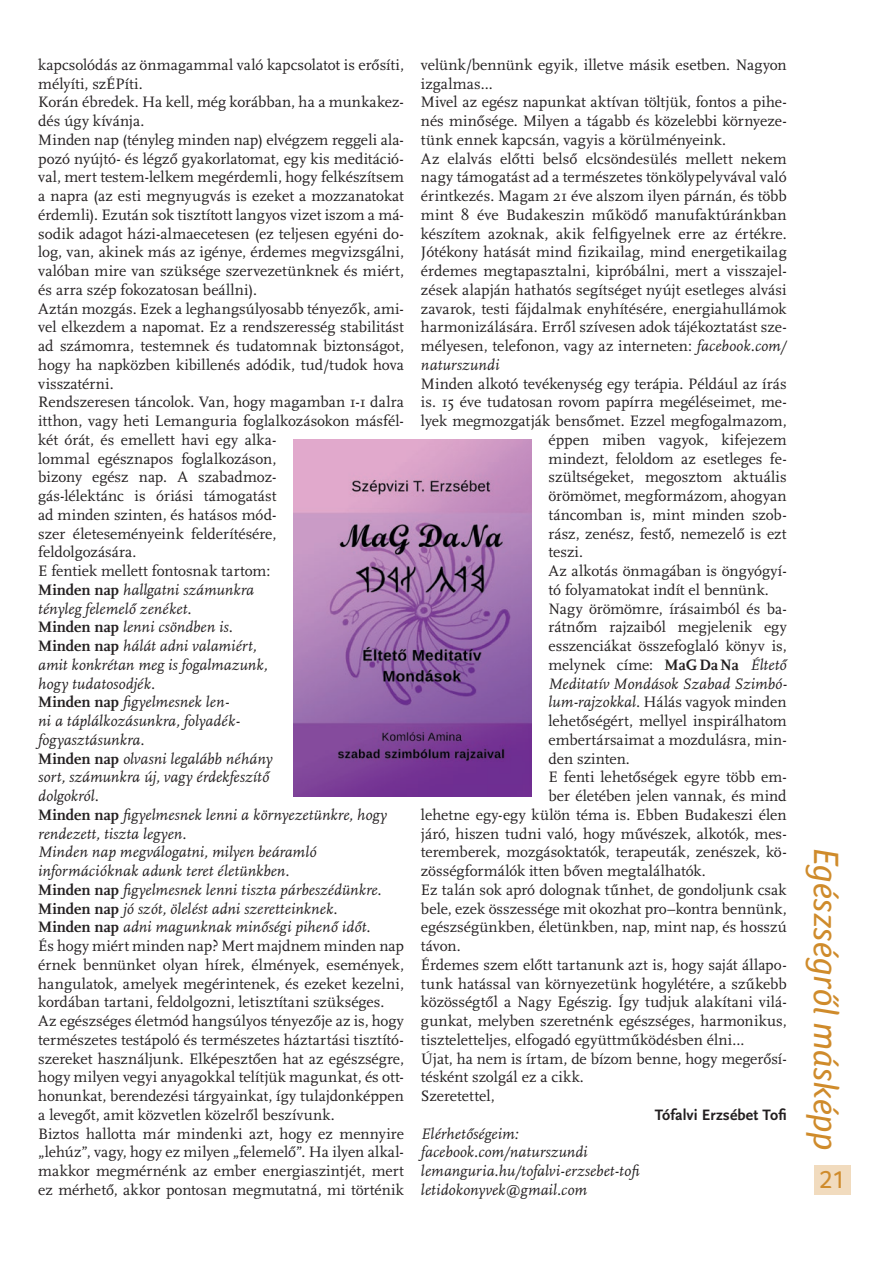
<style>
.page{position:relative;width:893px;height:1263px;background:#fff}
.page>*{position:absolute;margin:0;border:0;box-sizing:border-box;transform-origin:0 0}
.t1{font:italic 36px "Foco";letter-spacing:-.005em;color:#cf8b2b}
.t2{font:25.5px "Foco";color:#cf8b2b}
.NEW_kenyér{font:15.75px/18.8px "Scala Pro";color:#231f20;text-align:justify}
.NEW_kenyér-2{font:italic 15.75px/18.8px "Scala Pro";letter-spacing:.005em;color:#231f20}
.NEW_szerző{font:700 15.75px "Scala Sans Pro";letter-spacing:.005em;color:#231f20}
.s1{font-weight:700;font-style:normal}
.s2{font-style:italic}
.s3{font-weight:700}
</style>
<div class="page">
<div style="left:814px;top:1165px;width:36px;height:30px;background:#f1dbbe"></div>
<img style="left:293px;top:439px;width:238px;height:357px">
<p class="NEW_kenyér" style="left:38px;top:55px;width:367px">kapcsolódás az önmagammal való kapcsolatot is erősíti, mélyíti, szÉPíti.</p>
<p class="NEW_kenyér" style="left:38px;top:93px;width:367px">Korán ébredek. Ha kell, még korábban, ha a munkakez&shy;dés úgy kívánja.</p>
<p class="NEW_kenyér" style="left:38px;top:130px;width:367px">Minden nap (tényleg minden nap) elvégzem reggeli ala&shy;pozó nyújtó- és légző gyakorlatomat, egy kis meditáció&shy;val, mert testem-lelkem megérdemli, hogy felkészítsem a napra (az esti megnyugvás is ezeket a mozzanatokat érdemli). Ezután sok tisztított langyos vizet iszom a má&shy;sodik adagot házi-almaecetesen (ez teljesen egyéni do&shy;log, van, akinek más az igénye, érdemes megvizsgálni, valóban mire van szüksége szervezetünknek és miért, és arra szép fokozatosan beállni).</p>
<p class="NEW_kenyér" style="left:38px;top:299px;width:367px">Aztán mozgás. Ezek a leghangsúlyosabb tényezők, ami&shy;vel elkezdem a napomat. Ez a rendszeresség stabilitást ad számomra, testemnek és tudatomnak biztonságot, hogy ha napközben kibillenés adódik, tud/tudok hova visszatérni.</p>
<p class="NEW_kenyér" style="left:38px;top:393px;width:367px;text-align:left">Rendszeresen táncolok. Van, hogy magamban 1-1 dalra itthon, vagy heti Lemanguria foglalkozásokon másfél&shy;két órát, és emellett havi egy alka-<br>lommal egésznapos foglalkozáson,<br>bizony egész nap. A szabadmoz-<br>gás-lélektánc is óriási támogatást<br>ad minden szinten, és hatásos mód-<br>szer életeseményeink felderítésére,<br>feldolgozására.</p>
<p class="NEW_kenyér" style="left:38px;top:562px;width:234px">E fentiek mellett fontosnak tartom:</p>
<p class="NEW_kenyér-2" style="left:38px;top:580px;width:217px"><span class="s1">Minden nap</span> hallgatni számunkra tényleg felemelő zenéket.</p>
<p class="NEW_kenyér-2" style="left:38px;top:618px;width:196px"><span class="s1">Minden nap</span> lenni csöndben is.</p>
<p class="NEW_kenyér-2" style="left:38px;top:637px;width:231px"><span class="s1">Minden nap</span> hálát adni valamiért, amit konkrétan meg is fogalmazunk, hogy tudatosodjék.</p>
<p class="NEW_kenyér-2" style="left:38px;top:693px;width:202px"><span class="s1">Minden nap</span> figyelmesnek len&shy;ni a táplálkozásunkra, folyadék&shy;fogyasztásunkra.</p>
<p class="NEW_kenyér-2" style="left:38px;top:749px;width:236px"><span class="s1">Minden nap</span> olvasni legalább néhány sort, számunkra új, vagy érdekfeszítő dolgokról.</p>
<p class="NEW_kenyér-2" style="left:38px;top:805px;width:350px"><span class="s1">Minden nap</span> figyelmesnek lenni a környezetünkre, hogy rendezett, tiszta legyen.</p>
<p class="NEW_kenyér-2" style="left:38px;top:843px;width:280px">Minden nap megválogatni, milyen beáramló információknak adunk teret életünkben.</p>
<p class="NEW_kenyér-2" style="left:38px;top:880px;width:345px"><span class="s1">Minden nap</span> figyelmesnek lenni tiszta párbeszédünkre.</p>
<p class="NEW_kenyér-2" style="left:38px;top:899px;width:300px"><span class="s1">Minden nap</span> jó szót, ölelést adni szeretteinknek.</p>
<p class="NEW_kenyér-2" style="left:38px;top:918px;width:334px"><span class="s1">Minden nap</span> adni magunknak minőségi pihenő időt.</p>
<p class="NEW_kenyér" style="left:38px;top:937px;width:367px">És hogy miért minden nap? Mert majdnem minden nap érnek bennünket olyan hírek, élmények, események, hangulatok, amelyek megérintenek, és ezeket kezelni, kordában tartani, feldolgozni, letisztítani szükséges.</p>
<p class="NEW_kenyér" style="left:38px;top:1012px;width:367px">Az egészséges életmód hangsúlyos tényezője az is, hogy természetes testápoló és természetes háztartási tisztító&shy;szereket használjunk. Elképesztően hat az egészségre, hogy milyen vegyi anyagokkal telítjük magunkat, és ott&shy;honunkat, berendezési tárgyainkat, így tulajdonképpen a levegőt, amit közvetlen közelről beszívunk.</p>
<p class="NEW_kenyér" style="left:38px;top:1124px;width:367px">Biztos hallotta már mindenki azt, hogy ez mennyire „lehúz”, vagy, hogy ez milyen „felemelő”. Ha ilyen alkal&shy;makkor megmérnénk az ember energiaszintjét, mert ez mérhető, akkor pontosan megmutatná, mi történik</p>
<p class="NEW_kenyér" style="left:421px;top:55px;width:367px">velünk/bennünk egyik, illetve másik esetben. Nagyon izgalmas…</p>
<p class="NEW_kenyér" style="left:421px;top:93px;width:367px">Mivel az egész napunkat aktívan töltjük, fontos a pihe&shy;nés minősége. Milyen a tágabb és közelebbi környeze&shy;tünk ennek kapcsán, vagyis a körülményeink.</p>
<p class="NEW_kenyér" style="left:421px;top:149px;width:367px">Az elalvás előtti belső elcsöndesülés mellett nekem nagy támogatást ad a természetes tönkölypelyvával való érintkezés. Magam 21 éve alszom ilyen párnán, és több mint 8 éve Budakeszin működő manufaktúránkban készítem azoknak, akik felfigyelnek erre az értékre.<br>Jótékony hatását mind fizikailag, mind energetikailag érdemes megtapasztalni, kipróbálni, mert a visszajel&shy;zések alapján hathatós segítséget nyújt esetleges alvási zavarok, testi fájdalmak enyhítésére, energiahullámok harmonizálására. Erről szívesen adok tájékoztatást sze&shy;mélyesen, telefonon, vagy az interneten: <span class="s2">facebook.com/ naturszundi</span></p>
<p class="NEW_kenyér" style="left:421px;top:374px;width:367px">Minden alkotó tevékenység egy terápia. Például az írás</p>
<p class="NEW_kenyér" style="left:421px;top:393px;width:367px">is. 15 éve tudatosan rovom papírra megéléseimet, me-</p>
<p class="NEW_kenyér" style="left:421px;top:412px;width:367px">lyek megmozgatják bensőmet. Ezzel megfogalmazom,</p>
<p class="NEW_kenyér" style="left:549px;top:430px;width:240px">éppen miben vagyok, kifejezem</p>
<p class="NEW_kenyér" style="left:549px;top:449px;width:240px">mindezt, feloldom az esetleges fe-</p>
<p class="NEW_kenyér" style="left:549px;top:468px;width:240px">szültségeket, megosztom aktuális</p>
<p class="NEW_kenyér" style="left:549px;top:487px;width:240px">örömömet, megformázom, ahogyan</p>
<p class="NEW_kenyér" style="left:549px;top:505px;width:240px">táncomban is, mint minden szob-</p>
<p class="NEW_kenyér" style="left:549px;top:524px;width:240px">rász, zenész, festő, nemezelő is ezt</p>
<p class="NEW_kenyér" style="left:549px;top:543px;width:36px">teszi.</p>
<p class="NEW_kenyér" style="left:549px;top:562px;width:240px">Az alkotás önmagában is öngyógyí&shy;tó folyamatokat indít el bennünk.</p>
<p class="NEW_kenyér" style="left:549px;top:599px;width:240px">Nagy örömömre, írásaimból és ba&shy;rátnőm rajzaiból megjelenik egy esszenciákat összefoglaló könyv is, melynek címe: <span class="s3">MaGDaNa</span> <span class="s2">Éltető Meditatív Mondások Szabad Szimbó&shy;lum-rajzokkal.</span> Hálás vagyok minden lehetőségért, mellyel inspirálhatom embertársaimat a mozdulásra, min&shy;den szinten.</p>
<p class="NEW_kenyér" style="left:549px;top:768px;width:240px">E fenti lehetőségek egyre több em-</p>
<p class="NEW_kenyér" style="left:549px;top:787px;width:240px">ber életében jelen vannak, és mind</p>
<p class="NEW_kenyér" style="left:421px;top:805px;width:367px">lehetne egy-egy külön téma is. Ebben Budakeszi élen</p>
<p class="NEW_kenyér" style="left:421px;top:824px;width:367px">járó, hiszen tudni való, hogy művészek, alkotók, mes-</p>
<p class="NEW_kenyér" style="left:421px;top:843px;width:367px">teremberek, mozgásoktatók, terapeuták, zenészek, kö-</p>
<p class="NEW_kenyér" style="left:421px;top:862px;width:286px">zösségformálók itten bőven megtalálhatók.</p>
<p class="NEW_kenyér" style="left:421px;top:880px;width:367px">Ez talán sok apró dolognak tűnhet, de gondoljunk csak bele, ezek összessége mit okozhat pro–kontra bennünk, egészségünkben, életünkben, nap, mint nap, és hosszú távon.</p>
<p class="NEW_kenyér" style="left:421px;top:955px;width:367px">Érdemes szem előtt tartanunk azt is, hogy saját állapo&shy;tunk hatással van környezetünk hogylétére, a szűkebb közösségtől a Nagy Egészig. Így tudjuk alakítani vilá&shy;gunkat, melyben szeretnénk egészséges, harmonikus, tiszteletteljes, elfogadó együttműködésben élni…</p>
<p class="NEW_kenyér" style="left:421px;top:1049px;width:367px">Újat, ha nem is írtam, de bízom benne, hogy megerősí&shy;tésként szolgál ez a cikk.</p>
<p class="NEW_kenyér" style="left:421px;top:1087px;width:75px">Szeretettel,</p>
<p class="NEW_szerző" style="left:655px;top:1106px;width:133px">Tófalvi Erzsébet Tofi</p>
<p class="NEW_kenyér-2" style="left:421px;top:1124px;width:99px">Elérhetőségeim:</p>
<p class="NEW_kenyér-2" style="left:421px;top:1143px;width:168px">facebook.com/naturszundi</p>
<p class="NEW_kenyér-2" style="left:421px;top:1162px;width:223px">lemanguria.hu/tofalvi-erzsebet-tofi</p>
<p class="NEW_kenyér-2" style="left:421px;top:1180px;width:167px">letidokonyvek@gmail.com</p>
<p class="t1" style="left:850px;top:848px;width:304px;rotate:90deg">Egészségről másképp</p>
<p class="t2" style="left:819px;top:1163px;width:28px">21</p>
</div>
